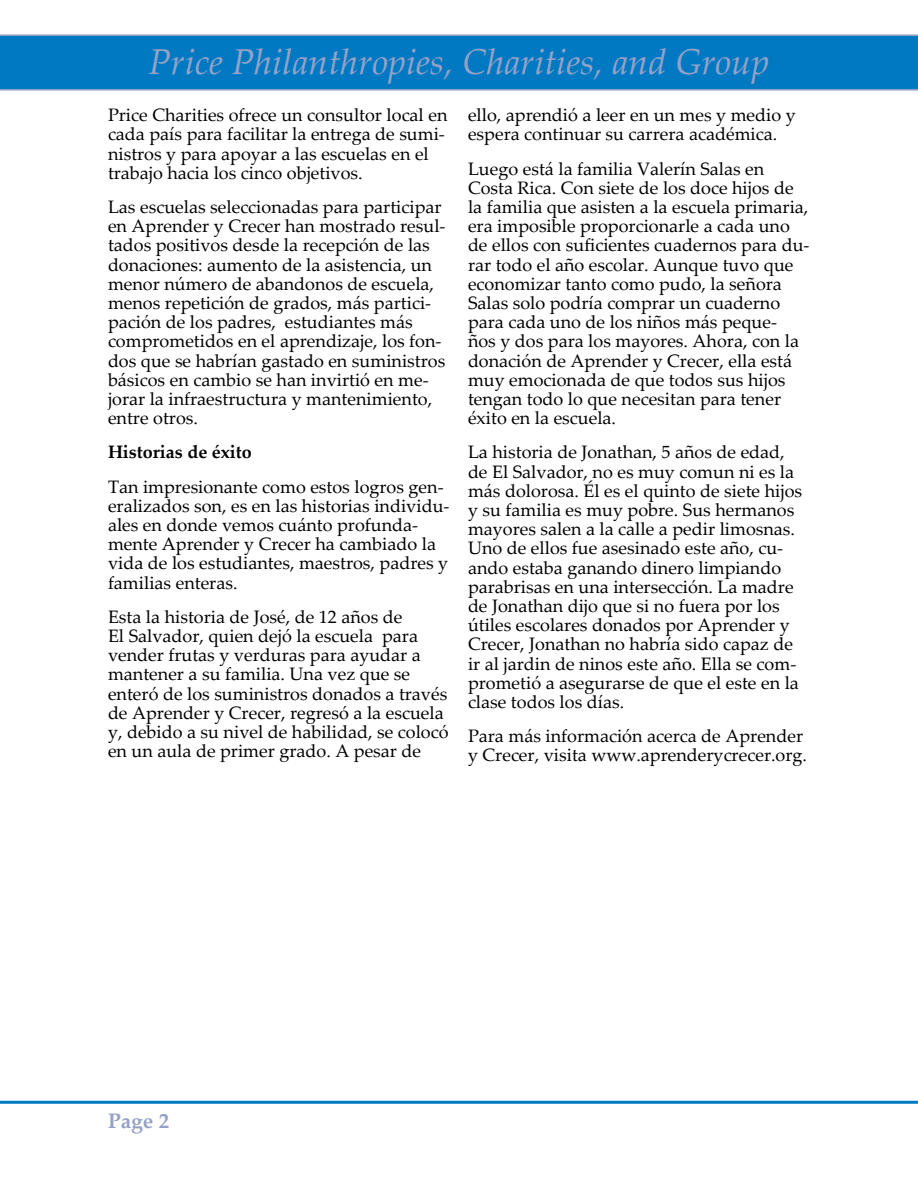
<style>
.page{position:relative;width:918px;height:1188px;background:#fff}
.page>*{position:absolute;margin:0;border:0;box-sizing:border-box;transform-origin:0 0}
.t1{font:italic 36px "Palatino Linotype";color:#95a2c7}
.t2{font:700 21px "Palatino Linotype";color:#95a2c7}
.t3{font:18px/19.2px "Palatino Linotype";color:#000}
.t4{font:700 18px "Palatino Linotype";color:#000}
</style>
<div class="page">
<svg style="left:0;top:34px;width:918px;height:57px;background:#0b7dc3"></svg>
<hr style="left:0;top:1101px;width:918px;height:3px;background:#0079c2">
<p class="t1" style="left:149px;top:36px;width:622px">Price Philanthropies, Charities, and Group</p>
<p class="t3" style="left:108px;top:105px;width:341px">Price Charities ofrece un consultor local en cada país para facilitar la entrega de sumi&shy;nistros y para apoyar a las escuelas en el trabajo hacia los cinco objetivos.</p>
<p class="t3" style="left:108px;top:197px;width:339px">Las escuelas seleccionadas para participar en Aprender y Crecer han mostrado resul&shy;tados positivos desde la recepción de las donaciones: aumento de la asistencia, un menor número de abandonos de escuela, menos repetición de grados, más partici&shy;pación de los padres, estudiantes más comprometidos en el aprendizaje, los fon&shy;dos que se habrían gastado en suministros básicos en cambio se han invirtió en me&shy;jorar la infraestructura y mantenimiento, entre otros.</p>
<p class="t4" style="left:108px;top:439px;width:145px">Historias de éxito</p>
<p class="t3" style="left:108px;top:476px;width:343px">Tan impresionante como estos logros gen&shy;eralizados son, es en las historias individu&shy;ales en donde vemos cuánto profunda&shy;mente Aprender y Crecer ha cambiado la vida de los estudiantes, maestros, padres y familias enteras.</p>
<p class="t3" style="left:108px;top:606px;width:342px">Esta la historia de José, de 12 años de<br>El Salvador, quien dejó la escuela para vender frutas y verduras para ayudar a mantener a su familia. Una vez que se enteró de los suministros donados a través de Aprender y Crecer, regresó a la escuela y, debido a su nivel de habilidad, se colocó en un aula de primer grado. A pesar de</p>
<p class="t3" style="left:468px;top:105px;width:329px">ello, aprendió a leer en un mes y medio y espera continuar su carrera académica.</p>
<p class="t3" style="left:468px;top:158px;width:343px">Luego está la familia Valerín Salas en Costa Rica. Con siete de los doce hijos de la familia que asisten a la escuela primaria, era imposible proporcionarle a cada uno de ellos con suficientes cuadernos para du&shy;rar todo el año escolar. Aunque tuvo que economizar tanto como pudo, la señora Salas solo podría comprar un cuaderno para cada uno de los niños más peque-<br>ños y dos para los mayores. Ahora, con la donación de Aprender y Crecer, ella está muy emocionada de que todos sus hijos tengan todo lo que necesitan para tener éxito en la escuela.</p>
<p class="t3" style="left:468px;top:442px;width:336px">La historia de Jonathan, 5 años de edad, de El Salvador, no es muy comun ni es la más dolorosa. Él es el quinto de siete hijos y su familia es muy pobre. Sus hermanos mayores salen a la calle a pedir limosnas.<br>Uno de ellos fue asesinado este año, cu&shy;ando estaba ganando dinero limpiando parabrisas en una intersección. La madre de Jonathan dijo que si no fuera por los útiles escolares donados por Aprender y Crecer, Jonathan no habría sido capaz de ir al jardin de ninos este año. Ella se com&shy;prometió a asegurarse de que el este en la clase todos los días.</p>
<p class="t3" style="left:468px;top:726px;width:341px">Para más información acerca de Aprender y Crecer, visita www.aprenderycrecer.org.</p>
<p class="t2" style="left:108px;top:1106px;width:63px">Page 2</p>
</div>
